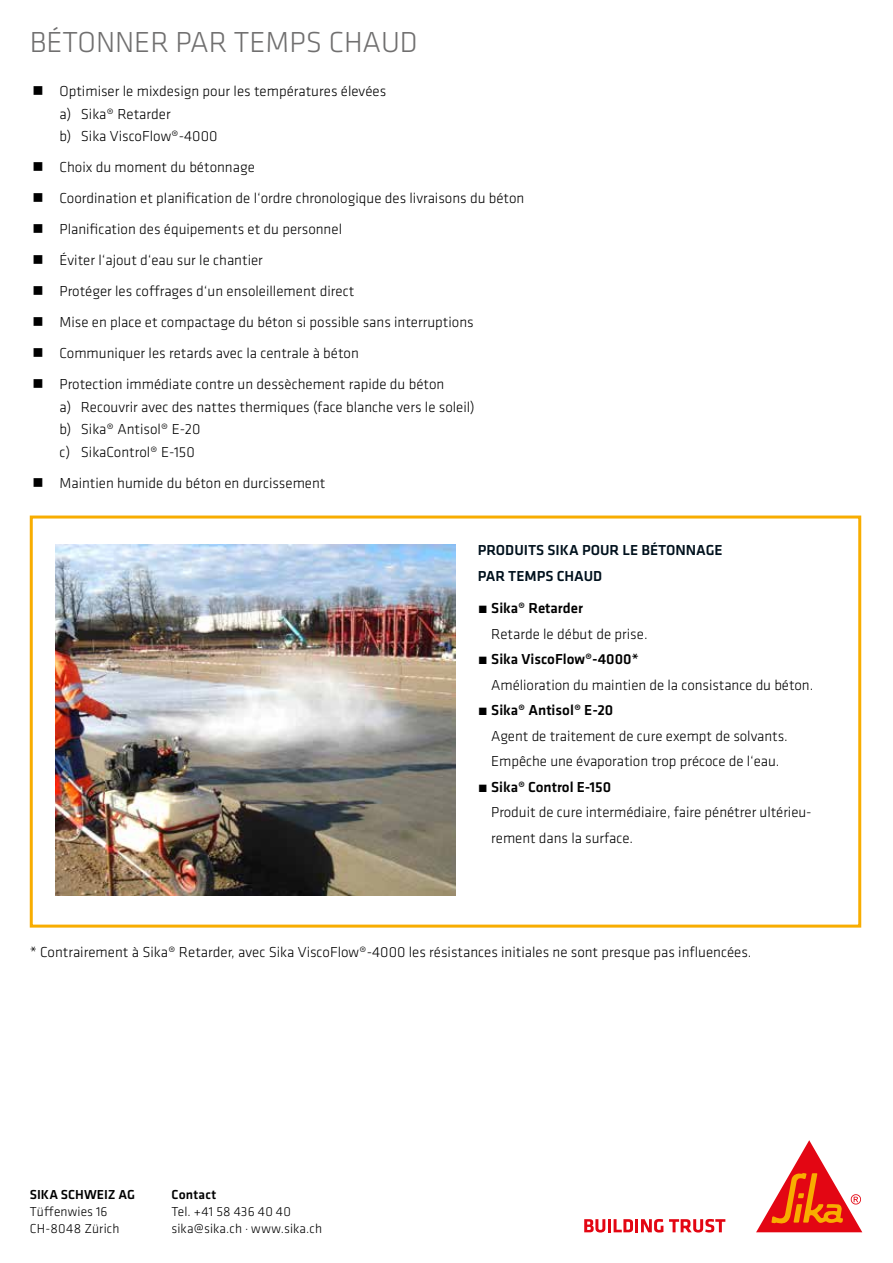
<style>
.page{position:relative;width:893px;height:1263px;background:#fff}
.page>*{position:absolute;margin:0;border:0;box-sizing:border-box;transform-origin:0 0}
.t1{font:300 30px "Klavika";color:#706f6f}
.t2{font:300 15px/31px "Klavika";color:#000}
.t3{font:500 15px/25.5px "Klavika";color:#00111d}
.t4{font:300 13.5px/17px "Klavika";letter-spacing:.01em;color:#000}
.t5{font:500 13.5px "Klavika";color:#000}
.s1{font-weight:500}
</style>
<div class="page">
<svg style="left:584px;top:1219px;width:79px;height:13px"></svg>
<svg style="left:669px;top:1219px;width:56px;height:13px"></svg>
<svg style="left:756px;top:1140px;width:106px;height:92px"></svg>
<div style="left:30px;top:515px;width:831px;height:412px;border:3px solid #f8ad00"></div>
<img style="left:56px;top:545px;width:399px;height:350px">
<h1 class="t1" style="left:30px;top:24px;width:389px">BÉTONNER PAR TEMPS CHAUD</h1>
<p class="t2" style="left:60px;top:80px;width:328px;line-height:22.5px">Optimiser le mixdesign pour les températures élevées a) Sika® Retarder<br>b) Sika ViscoFlow®-4000</p>
<p class="t2" style="left:60px;top:152px;width:466px">Choix du moment du bétonnage<br>Coordination et planification de l‘ordre chronologique des livraisons du béton Planification des équipements et du personnel<br>Éviter l‘ajout d‘eau sur le chantier<br>Protéger les coffrages d‘un ensoleillement direct<br>Mise en place et compactage du béton si possible sans interruptions Communiquer les retards avec la centrale à béton<br>Protection immédiate contre un dessèchement rapide du béton</p>
<p class="t2" style="left:60px;top:395px;width:417px;line-height:22.5px">a) Recouvrir avec des nattes thermiques (face blanche vers le soleil) b) Sika® Antisol® E-20<br>c) SikaControl® E-150</p>
<p class="t2" style="left:59px;top:467px;width:268px">Maintien humide du béton en durcissement</p>
<p class="t3" style="left:478px;top:537px;width:246px">PRODUITS SIKA POUR LE BÉTONNAGE<br>PAR TEMPS CHAUD</p>
<p class="t2" style="left:491px;top:595px;width:158px;line-height:25.5px;text-indent:-13px">• <span class="s1">Sika® Retarder<br></span>Retarde le début de prise.</p>
<p class="t2" style="left:491px;top:646px;width:324px;line-height:25.5px;text-indent:-13px">• <span class="s1">Sika ViscoFlow®-4000*<br></span>Amélioration du maintien de la consistance du béton.</p>
<p class="t2" style="left:491px;top:697px;width:298px;line-height:25.5px;text-indent:-13px">• <span class="s1">Sika® Antisol® E-20<br></span>Agent de traitement de cure exempt de solvants.<br>Empêche une évaporation trop précoce de l‘eau.</p>
<p class="t2" style="left:491px;top:774px;width:322px;line-height:25.5px;text-indent:-13px">• <span class="s1">Sika® Control E-150<br></span>Produit de cure intermédiaire, faire pénétrer ultérieu&shy;rement dans la surface.</p>
<p class="t2" style="left:30px;top:936px;width:723px">* Contrairement à Sika® Retarder, avec Sika ViscoFlow®-4000 les résistances initiales ne sont presque pas influencées.</p>
<p class="t5" style="left:30px;top:1186px;width:107px">SIKA SCHWEIZ AG</p>
<p class="t4" style="left:30px;top:1203px;width:91px">Tüffenwies 16<br>CH-8048 Zürich</p>
<p class="t5" style="left:172px;top:1186px;width:46px">Contact</p>
<p class="t4" style="left:172px;top:1203px;width:152px">Tel. +41 58 436 40 40 sika@sika.ch . www.sika.ch</p>
</div>
